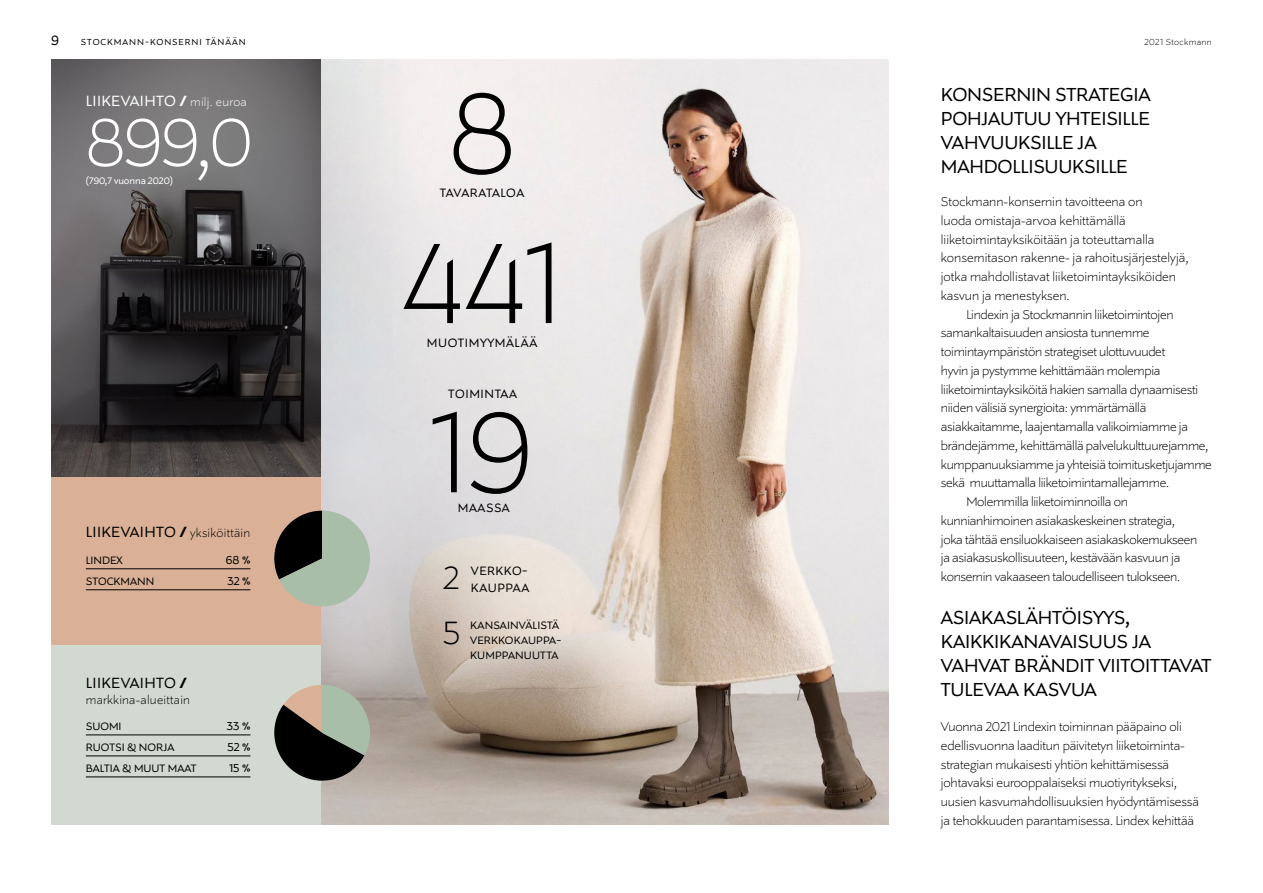
<style>
.page{position:relative;width:1263px;height:893px;background:#fff}
.page>*{position:absolute;margin:0;border:0;box-sizing:border-box;transform-origin:0 0}
.t1{font:300 127.5px "Stockmann Sans";color:#000}
.Lukunosto_50pt{font:300 75px "Stockmann Sans";color:#fff}
.Lukunosto_50pt-2{font:300 36px "Stockmann Sans";color:#000}
.t2{font:21px/24px "Stockmann Sans";letter-spacing:-.01em;color:#000}
.Lukunosto_H1{font:16.5px "Stockmann Sans";letter-spacing:.02em;color:#fff}
.Lukunosto_H1-2{font:16.5px "Stockmann Sans";letter-spacing:.02em;color:#000}
.t3{font:15px "Stockmann Sans";color:#000}
.base_ind{font:300 14.25px/18.8px "Stockmann Sans";letter-spacing:-.02em;color:#000}
.base{font:300 14.25px/18.8px "Stockmann Sans";letter-spacing:-.01em;color:#000}
.Lukunosto_H1-3{font:300 13.5px "Stockmann Sans";letter-spacing:.02em;color:#000}
.t4{font:13.5px/16.5px "Stockmann Sans";letter-spacing:.04em;color:#000}
.t5{font:13.5px "Stockmann Sans";letter-spacing:.015em;color:#000}
.t6{font:12.75px "Stockmann Sans";color:#000}
.t7{font:12px/15px "Stockmann Sans";color:#000}
.lukunosto_vertailuvu{font:10.5px "Stockmann Sans";color:#fff}
.Master_section{font:9.75px "Stockmann Sans";letter-spacing:.1em;color:#000}
.t8{font:300 9.75px "Stockmann Sans";letter-spacing:.04em;color:#000}
.s1{font-weight:700}
.s2{font-weight:300;font-size:13.5px}
.s3{font-weight:400;font-size:16.5px}
.s4{font-weight:700;font-size:16.5px}
</style>
<div class="page">
<img style="left:51px;top:60px;width:270px;height:417px">
<div style="left:51px;top:645px;width:271px;height:180px;background:#d1d9d0"></div>
<div style="left:51px;top:477px;width:271px;height:168px;background:#dab197"></div>
<img style="left:321px;top:60px;width:568px;height:765px">
<svg style="left:274px;top:511px;width:96px;height:95px;background:#888f81"></svg>
<svg style="left:274px;top:685px;width:96px;height:102px;background:#74746a"></svg>
<hr style="left:86px;top:568px;width:164px;height:1px;background:#000">
<hr style="left:86px;top:589px;width:164px;height:1px;background:#000">
<hr style="left:86px;top:735px;width:164px;height:1px;background:#000">
<hr style="left:86px;top:756px;width:164px;height:1px;background:#000">
<hr style="left:86px;top:777px;width:164px;height:1px;background:#000">
<p class="t3" style="left:51px;top:31px;width:9px">9</p>
<p class="t8" style="left:1144px;top:36px;width:69px">2021 Stockmann</p>
<p class="Master_section" style="left:81px;top:36px;width:166px">STOCKMANN-KONSERNI TÄNÄÄN</p>
<p class="Lukunosto_H1" style="left:86px;top:91px;width:162px">LIIKEVAIHTO <span class="s1">/</span> <span class="s2">milj. euroa</span></p>
<p class="Lukunosto_50pt" style="left:86px;top:100px;width:169px">899,0</p>
<p class="lukunosto_vertailuvu" style="left:86px;top:174px;width:89px">(790,7 vuonna 2020)</p>
<p class="Lukunosto_H1-3" style="left:86px;top:525px;width:166px"><span class="s3">LIIKEVAIHTO</span> <span class="s4">/</span> yksiköittäin</p>
<p class="t7" style="left:86px;top:553px;width:38px">LINDEX</p>
<p class="t6" style="left:226px;top:553px;width:26px">68 %</p>
<p class="t7" style="left:86px;top:574px;width:70px">STOCKMANN</p>
<p class="t6" style="left:227px;top:574px;width:24px">32 %</p>
<p class="Lukunosto_H1-2" style="left:86px;top:673px;width:103px">LIIKEVAIHTO <span class="s1">/</span></p>
<p class="Lukunosto_H1-3" style="left:86px;top:692px;width:106px">markkina-alueittain</p>
<p class="t7" style="left:86px;top:719px;width:37px">SUOMI</p>
<p class="t6" style="left:227px;top:719px;width:25px">33 %</p>
<p class="t7" style="left:86px;top:740px;width:90px">RUOTSI &amp; NORJA</p>
<p class="t6" style="left:227px;top:740px;width:25px">52 %</p>
<p class="t7" style="left:86px;top:761px;width:112px">BALTIA &amp; MUUT MAAT</p>
<p class="t6" style="left:229px;top:761px;width:23px">15 %</p>
<p class="t1" style="left:449px;top:61px;width:68px">8</p>
<h1 class="t5" style="left:440px;top:185px;width:86px">TAVARATALOA</h1>
<p class="t1" style="left:402px;top:211px;width:161px">441</p>
<h1 class="t4" style="left:427px;top:335px;width:112px">MUOTIMYYMÄLÄÄ</h1>
<h1 class="t4" style="left:448px;top:386px;width:70px">TOIMINTAA</h1>
<p class="t1" style="left:432px;top:381px;width:103px">19</p>
<h1 class="t4" style="left:458px;top:499px;width:53px">MAASSA</h1>
<p class="Lukunosto_50pt-2" style="left:444px;top:557px;width:17px">2</p>
<p class="Lukunosto_50pt-2" style="left:443px;top:612px;width:19px">5</p>
<h1 class="t4" style="left:471px;top:563px;width:60px">VERKKO-<br>KAUPPAA</h1>
<h1 class="t7" style="left:470px;top:618px;width:92px">KANSAINVÄLISTÄ<br>VERKKOKAUPPA-<br>KUMPPANUUTTA</h1>
<h5 class="t2" style="left:941px;top:82px;width:211px">KONSERNIN STRATEGIA<br>POHJAUTUU YHTEISILLE<br>VAHVUUKSILLE JA<br>MAHDOLLISUUKSILLE</h5>
<p class="base" style="left:941px;top:193px;width:249px">Stockmann-konsernin tavoitteena on<br>luoda omistaja-arvoa kehittämällä liiketoimintayksiköitään ja toteuttamalla konsernitason rakenne- ja rahoitusjärjestelyjä, jotka mahdollistavat liiketoimintayksiköiden kasvun ja menestyksen.</p>
<p class="base_ind" style="left:941px;top:305px;width:273px;text-indent:26px">Lindexin ja Stockmannin liiketoimintojen samankaltaisuuden ansiosta tunnemme toimintaympäristön strategiset ulottuvuudet<br>hyvin ja pystymme kehittämään molempia liiketoimintayksiköitä hakien samalla dynaamisesti niiden välisiä synergioita: ymmärtämällä asiakkaitamme, laajentamalla valikoimiamme ja brändejämme, kehittämällä palvelukulttuurejamme, kumppanuuksiamme ja yhteisiä toimitusketjujamme sekä muuttamalla liiketoimintamallejamme.</p>
<p class="base_ind" style="left:941px;top:493px;width:258px;text-indent:26px">Molemmilla liiketoiminnoilla on kunnianhimoinen asiakaskeskeinen strategia, joka tähtää ensiluokkaiseen asiakaskokemukseen ja asiakasuskollisuuteen, kestävään kasvuun ja konsernin vakaaseen taloudelliseen tulokseen.</p>
<h5 class="t2" style="left:941px;top:606px;width:272px">ASIAKASLÄHTÖISYYS,<br>KAIKKIKANAVAISUUS JA<br>VAHVAT BRÄNDIT VIITOITTAVAT<br>TULEVAA KASVUA</h5>
<p class="base" style="left:941px;top:718px;width:260px">Vuonna 2021 Lindexin toiminnan pääpaino oli edellisvuonna laaditun päivitetyn liiketoiminta&shy;strategian mukaisesti yhtiön kehittämisessä johtavaksi eurooppalaiseksi muotiyritykseksi, uusien kasvumahdollisuuksien hyödyntämisessä ja tehokkuuden parantamisessa. Lindex kehittää</p>
</div>
